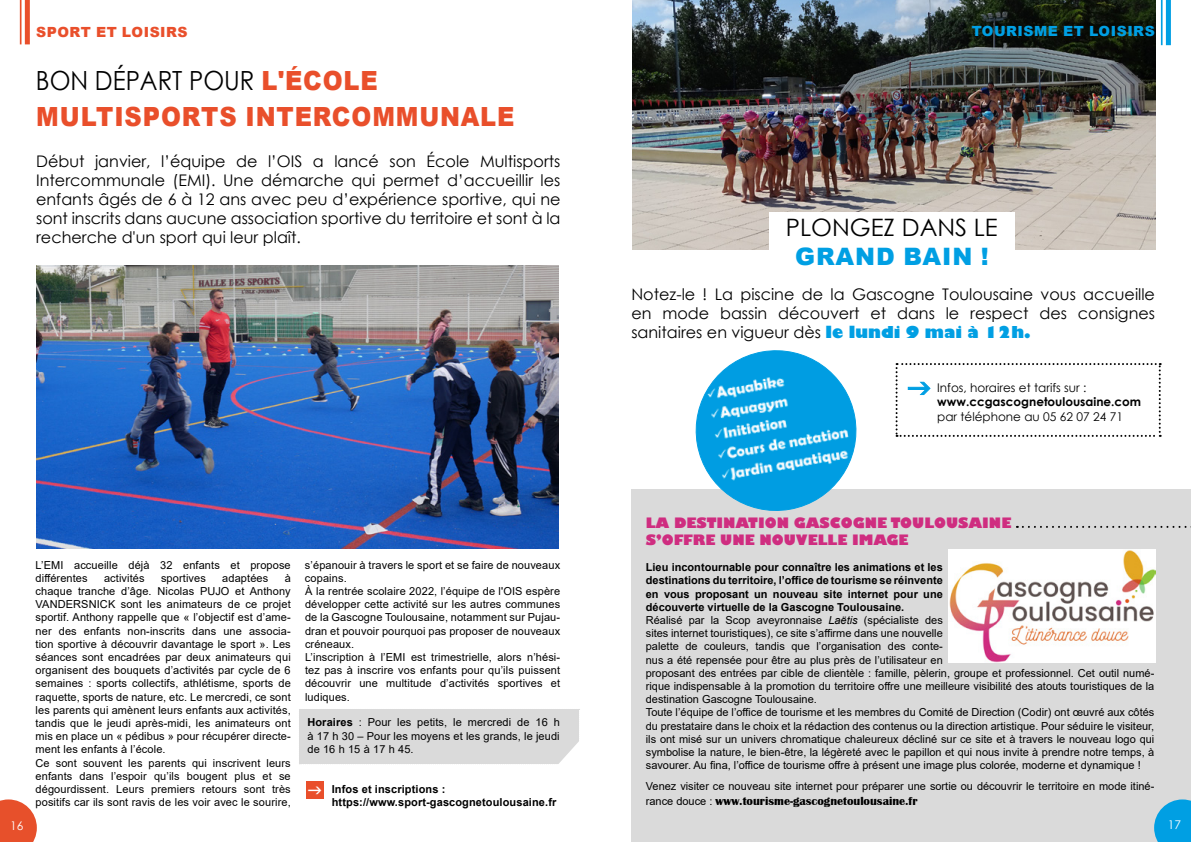
<style>
.page{position:relative;width:1191px;height:842px;background:#fff}
.page>*{position:absolute;margin:0;border:0;box-sizing:border-box;transform-origin:0 0}
.t1{font:900 26.4px "Arial";letter-spacing:.035em;color:#e94f2b;scale:.91 1}
.t2{font:26.4px "Century Gothic";color:#000;scale:.91 1}
.t3{font:24px "Century Gothic";color:#000}
.t4{font:900 24px "Arial";letter-spacing:.035em;color:#009fe3}
.t5{font:16px/19.2px "Century Gothic";color:#000;text-align:justify}
.t6{font:800 14px/16.8px "Gill Sans";color:#cf2d80}
.t7{font:900 14px "Arial";letter-spacing:.035em;color:#009fe3}
.t8{font:900 14px "Arial";letter-spacing:.035em;color:#e94f2b}
.t9{font:12px "Century Gothic";color:#000}
.t10{font:700 12px "Britannic";color:#000}
.t11{font:700 12px "Century Gothic";color:#000}
.t12{font:12px "Century Gothic";color:#fff}
.t13{font:11px/13.2px "Arial";letter-spacing:.01em;color:#000}
.t14{font:700 11px/13.2px "Arial";letter-spacing:.01em;color:#000}
.s1{font-family:"Arial";font-weight:900;color:#e94f2b}
.s2{font-family:"Gill Sans";font-weight:800;color:#009fe3}
.s3{font-weight:700}
.s4{font-style:italic}
.s5{font-family:"Arial";font-weight:400;font-size:11px}
</style>
<div class="page">
<div style="left:631px;top:489px;width:560px;height:353px;background:#dadada"></div>
<img style="left:632px;top:0;width:523px;height:249px">
<div style="left:769px;top:212px;width:245px;height:71px;background:#fff"></div>
<svg style="left:1154px;top:799px;width:37px;height:43px;background:#1da7e1"></svg>
<div style="left:25px;top:0;width:5px;height:44px;background:#e94f2b"></div>
<hr style="left:20px;top:0;width:2px;height:44px;background:#e94f2b">
<div style="left:1165px;top:0;width:5px;height:45px;background:#009fe3"></div>
<hr style="left:1160px;top:0;width:2px;height:45px;background:#009fe3">
<img style="left:37px;top:265px;width:521px;height:284px">
<svg style="left:1017px;top:526px;width:174px;height:2px"></svg>
<div style="left:306px;top:782px;width:17px;height:17px;background:#e94f2b"></div>
<div style="left:299px;top:709px;width:281px;height:55px;background:#dadada"></div>
<svg style="left:0;top:799px;width:37px;height:43px;background:#ea6848"></svg>
<img style="left:948px;top:550px;width:207px;height:112px">
<svg style="left:695px;top:350px;width:162px;height:161px"></svg>
<svg style="left:895px;top:363px;width:265px;height:74px"></svg>
<p class="t8" style="left:36px;top:22px;width:153px">SPORT ET LOISIRS</p>
<p class="t7" style="left:971px;top:21px;width:184px">TOURISME ET LOISIRS</p>
<h1 class="t2" style="left:36px;top:62px;width:377px">BON DÉPART POUR <span class="s1">L'ÉCOLE</span></h1>
<h1 class="t1" style="left:36px;top:97px;width:527px">MULTISPORTS INTERCOMMUNALE</h1>
<p class="t5" style="left:36px;top:151px;width:526px">Début janvier, l’équipe de l’OIS a lancé son École Multisports Intercommunale (EMI). Une démarche qui permet d’accueillir les enfants âgés de 6 à 12 ans avec peu d’expérience sportive, qui ne sont inscrits dans aucune association sportive du territoire et sont à la recherche d'un sport qui leur plaît.</p>
<h2 class="t3" style="left:786px;top:211px;width:213px">PLONGEZ DANS LE</h2>
<h2 class="t4" style="left:795px;top:239px;width:195px">GRAND BAIN !</h2>
<h3 class="t5" style="left:631px;top:284px;width:525px">Notez-le ! La piscine de la Gascogne Toulousaine vous accueille en mode bassin découvert et dans le respect des consignes sanitaires en vigueur dès <span class="s2">le lundi 9 mai à 12h.</span></h3>
<p class="t9" style="left:937px;top:379px;width:151px">Infos, horaires et tarifs sur :</p>
<p class="t11" style="left:937px;top:393px;width:206px">www.ccgascognetoulousaine.com</p>
<p class="t9" style="left:937px;top:408px;width:187px">par téléphone au 05 62 07 24 71</p>
<p class="t12" style="left:10px;top:817px;width:15px">16</p>
<p class="t13" style="left:36px;top:558px;width:257px">L’EMI accueille déjà 32 enfants et propose différentes</p>
<p class="t13" style="left:36px;top:571px;width:257px;text-indent:249px">à chaque tranche d’âge. Nicolas PUJO et Anthony VANDERSNICK sont les animateurs de ce projet sportif. Anthony rappelle que « l’objectif est d’ame&shy;ner des enfants non-inscrits dans une associa&shy;tion sportive à découvrir davantage le sport ». Les séances sont encadrées par deux animateurs qui organisent des bouquets d’activités par cycle de 6 semaines : sports collectifs, athlétisme, sports de raquette, sports de nature, etc. Le mercredi, ce sont les parents qui amènent leurs enfants aux activités, tandis que le jeudi après-midi, les animateurs ont mis en place un « pédibus » pour récupérer directe&shy;ment les enfants à l’école.<br>Ce sont souvent les parents qui inscrivent leurs enfants dans l’espoir qu’ils bougent plus et se dégourdissent. Leurs premiers retours sont très positifs car ils sont ravis de les voir avec le sourire,</p>
<p class="t13" style="left:104px;top:571px;width:42px">activités</p>
<p class="t13" style="left:161px;top:571px;width:46px">sportives</p>
<p class="t13" style="left:222px;top:571px;width:48px">adaptées</p>
<p class="t13" style="left:305px;top:558px;width:257px">s’épanouir à travers le sport et se faire de nouveaux copains.<br>À la rentrée scolaire 2022, l’équipe de l'OIS espère développer cette activité sur les autres communes de la Gascogne Toulousaine, notamment sur Pujau&shy;dran et pouvoir pourquoi pas proposer de nouveaux créneaux.<br>L’inscription à l’EMI est trimestrielle, alors n’hési&shy;tez pas à inscrire vos enfants pour qu’ils puissent découvrir une multitude d’activités sportives et ludiques.</p>
<p class="t13" style="left:307px;top:716px;width:254px;text-align:justify"><span class="s3">Horaires</span> : Pour les petits, le mercredi de 16 h à 17 h 30 – Pour les moyens et les grands, le jeudi de 16 h 15 à 17 h 45.</p>
<p class="t14" style="left:332px;top:783px;width:226px">Infos et inscriptions : https://www.sport-gascognetoulousaine.fr</p>
<p class="t6" style="left:646px;top:515px;width:367px">LA DESTINATION GASCOGNE TOULOUSAINE<br>S’OFFRE UNE NOUVELLE IMAGE</p>
<p class="t13" style="left:646px;top:561px;width:510px"><span class="s3">Lieu incontournable pour connaître les animations et les<br>destinations du territoire, l’office de tourisme se réinvente<br>en vous proposant un nouveau site internet pour une<br>découverte virtuelle de la Gascogne Toulousaine.<br></span>Réalisé par la Scop aveyronnaise <span class="s4">Laëtis</span> (spécialiste des<br>sites internet touristiques), ce site s’affirme dans une nouvelle<br>palette de couleurs, tandis que l’organisation des conte-<br>nus a été repensée pour être au plus près de l’utilisateur en<br>proposant des entrées par cible de clientèle : famille, pèlerin, groupe et professionnel. Cet outil numé&shy;rique indispensable à la promotion du territoire offre une meilleure visibilité des atouts touristiques de la destination Gascogne Toulousaine.<br>Toute l’équipe de l’office de tourisme et les membres du Comité de Direction (Codir) ont œuvré aux côtés du prestataire dans le choix et la rédaction des contenus ou la direction artistique. Pour séduire le visiteur, ils ont misé sur un univers chromatique chaleureux décliné sur ce site et à travers le nouveau logo qui symbolise la nature, le bien-être, la légèreté avec le papillon et qui nous invite à prendre notre temps, à savourer. Au fina, l’office de tourisme offre à présent une image plus colorée, moderne et dynamique !</p>
<p class="t13" style="left:646px;top:780px;width:510px">Venez visiter ce nouveau site internet pour préparer une sortie ou découvrir le territoire en mode itiné-</p>
<p class="t10" style="left:646px;top:794px;width:273px"><span class="s5">rance douce :</span> www.tourisme-gascognetoulousaine.fr</p>
<p class="t12" style="left:1167px;top:816px;width:15px">17</p>
</div>
